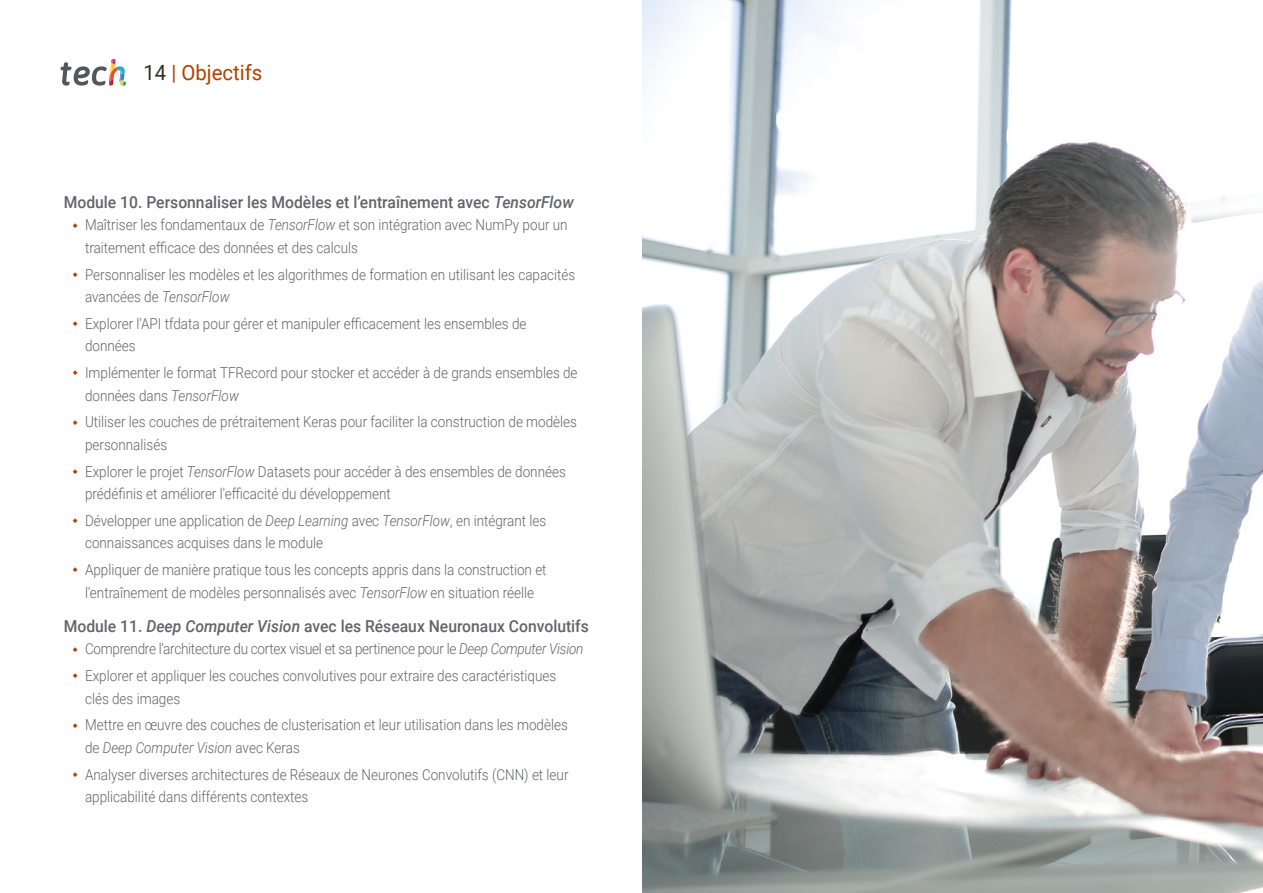
<style>
.page{position:relative;width:1263px;height:893px;background:#fff}
.page>*{position:absolute;margin:0;border:0;box-sizing:border-box;transform-origin:0 0}
.t1{font:21px "Roboto";color:#ae4000}
.t2{font:500 16.5px "Roboto";color:#61646a;scale:.95 1}
.t3{font:300 15px/22.5px "Roboto";color:#61646a;scale:.9 1}
.s1{color:#312e20}
.s2{font-style:italic}
</style>
<div class="page">
<img style="left:642px;top:0;width:621px;height:893px">
<svg style="left:61px;top:59px;width:65px;height:27px"></svg>
<h1 class="t1" style="left:144px;top:57px;width:120px"><span class="s1">14</span> | Objectifs</h1>
<p class="t2" style="left:64px;top:191px;width:538px">Module 10. Personnaliser les Modèles et l’entraînement avec <span class="s2">TensorFlow</span></p>
<p class="t3" style="left:85px;top:213px;width:538px">Maîtriser les fondamentaux de <span class="s2">TensorFlow</span> et son intégration avec NumPy pour un traitement efficace des données et des calculs</p>
<p class="t3" style="left:85px;top:262px;width:546px">Personnaliser les modèles et les algorithmes de formation en utilisant les capacités avancées de <span class="s2">TensorFlow</span></p>
<p class="t3" style="left:85px;top:312px;width:492px">Explorer l'API tfdata pour gérer et manipuler efficacement les ensembles de données</p>
<p class="t3" style="left:85px;top:361px;width:549px">Implémenter le format TFRecord pour stocker et accéder à de grands ensembles de données dans <span class="s2">TensorFlow</span></p>
<p class="t3" style="left:85px;top:410px;width:548px">Utiliser les couches de prétraitement Keras pour faciliter la construction de modèles personnalisés</p>
<p class="t3" style="left:85px;top:459px;width:536px">Explorer le projet <span class="s2">TensorFlow</span> Datasets pour accéder à des ensembles de données prédéfinis et améliorer l'efficacité du développement</p>
<p class="t3" style="left:85px;top:509px;width:514px">Développer une application de <span class="s2">Deep Learning</span> avec <span class="s2">TensorFlow</span>, en intégrant les connaissances acquises dans le module</p>
<p class="t3" style="left:85px;top:558px;width:514px">Appliquer de manière pratique tous les concepts appris dans la construction et l'entraînement de modèles personnalisés avec <span class="s2">TensorFlow</span> en situation réelle</p>
<p class="t2" style="left:64px;top:614px;width:554px">Module 11. <span class="s2">Deep Computer Vision</span> avec les Réseaux Neuronaux Convolutifs</p>
<p class="t3" style="left:85px;top:635px;width:555px;line-height:26.7px">Comprendre l'architecture du cortex visuel et sa pertinence pour le <span class="s2">Deep Computer Vision<br></span>Explorer et appliquer les couches convolutives pour extraire des caractéristiques</p>
<p class="t3" style="left:85px;top:684px;width:538px;line-height:26.7px">clés des images<br>Mettre en œuvre des couches de clusterisation et leur utilisation dans les modèles</p>
<p class="t3" style="left:85px;top:734px;width:539px;line-height:26.7px">de <span class="s2">Deep Computer Vision</span> avec Keras<br>Analyser diverses architectures de Réseaux de Neurones Convolutifs (CNN) et leur</p>
<p class="t3" style="left:85px;top:785px;width:250px">applicabilité dans différents contextes</p>
</div>
